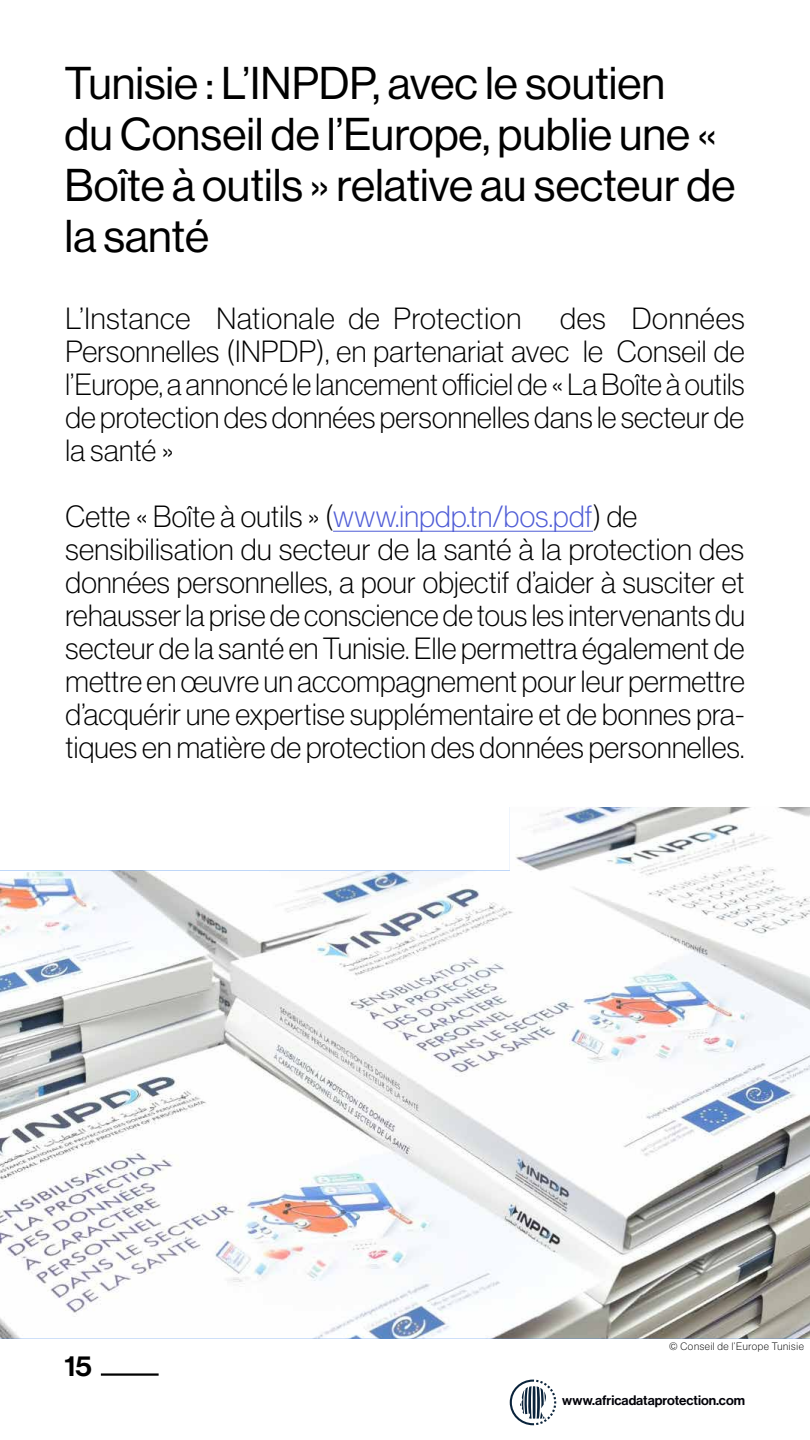
<style>
.page{position:relative;width:810px;height:1440px;background:#fff}
.page>*{position:absolute;margin:0;border:0;box-sizing:border-box;transform-origin:0 0}
.t1{font:45px/50.7px "N Haas Grotesk DS Pro 55 Rg";color:#000}
.t2{font:30px/33px "N Haas Grotesk DS Pro 35 X Lt";letter-spacing:.01em;color:#000;text-align:justify}
.t3{font:28.5px "N Haas Grotesk DS Pro 65 Md";color:#000}
.t4{font:13.5px "N Haas Grotesk DS Pro 65 Md";color:#000008}
.t5{font:10.5px "N Haas Grotesk DS Pro 35 X Lt";letter-spacing:.06em;color:#000}
.s1{color:#4f5cd6}
</style>
<div class="page">
<hr style="left:101px;top:1373px;width:58px;height:3px;background:#000">
<svg style="left:510px;top:1380px;width:46px;height:45px"></svg>
<img style="left:0;top:807px;width:810px;height:532px">
<hr style="left:333px;top:531px;width:260px;height:1px;background:#4f5cd6">
<h1 class="t1" style="left:64px;top:59px;width:672px">Tunisie : L’INPDP, avec le soutien<br>du Conseil de l’Europe, publie une «<br>Boîte à outils » relative au secteur de la santé</h1>
<p class="t2" style="left:65px;top:302px;width:681px;text-indent:495px">des Données Personnelles (INPDP), en partenariat avec le Conseil de l’Europe, a annoncé le lancement officiel de « La Boîte à outils de protection des données personnelles dans le secteur de la santé »</p>
<p class="t2" style="left:65px;top:302px;width:457px">L’Instance Nationale de Protection</p>
<p class="t2" style="left:65px;top:500px;width:681px;text-align:left">Cette « Boîte à outils » (<span class="s1">www.inpdp.tn/bos.pdf</span>) de sensibilisation du secteur de la santé à la protection des données personnelles, a pour objectif d’aider à susciter et rehausser la prise de conscience de tous les intervenants du secteur de la santé en Tunisie. Elle permettra également de mettre en œuvre un accompagnement pour leur permettre d’acquérir une expertise supplémentaire et de bonnes pra&shy;tiques en matière de protection des données personnelles.</p>
<p class="t3" style="left:64px;top:1349px;width:29px">15</p>
<p class="t5" style="left:669px;top:1340px;width:136px">© Conseil de l’Europe Tunisie</p>
<p class="t4" style="left:562px;top:1393px;width:184px">www.africadataprotection.com</p>
</div>
